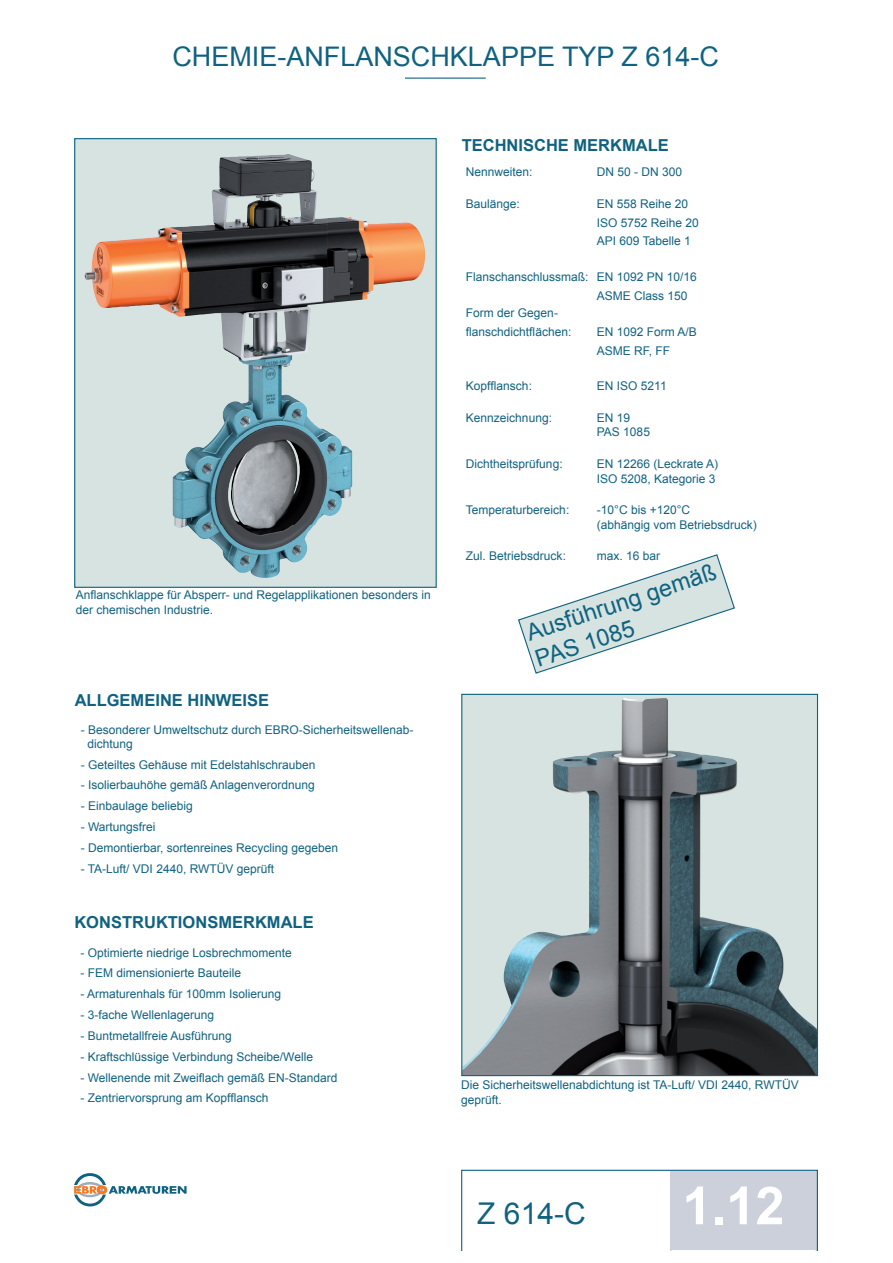
<style>
.page{position:relative;width:893px;height:1263px;background:#fff}
.page>*{position:absolute;margin:0;border:0;box-sizing:border-box;transform-origin:0 0}
.t1{font:700 52.5px "Arial";color:#fff}
.t2{font:30px "Arial";color:#106280}
.t3{font:27px "Arial";color:#106280}
.t4{font:23.25px/28px "Arial";color:#106280}
.t5{font:700 16.5px "Arial";color:#106280}
.t6{font:12px/14.4px "Arial";color:#106280}
</style>
<div class="page">
<hr style="left:405px;top:78px;width:81px;height:1px;background:#106280">
<svg style="left:74px;top:1173px;width:113px;height:33px"></svg>
<div style="left:75px;top:139px;width:361px;height:448px;background:#d6e3e0"></div>
<img style="left:182px;top:154px;width:146px;height:159px">
<img style="left:85px;top:227px;width:97px;height:86px">
<img style="left:328px;top:217px;width:97px;height:86px">
<img style="left:172px;top:313px;width:138px;height:53px">
<img style="left:182px;top:366px;width:146px;height:159px">
<img style="left:172px;top:471px;width:10px;height:57px">
<img style="left:328px;top:432px;width:25px;height:84px">
<img style="left:182px;top:525px;width:132px;height:53px">
<img style="left:463px;top:698px;width:353px;height:376px">
<div style="left:461px;top:694px;width:357px;height:382px;border:1px solid #106280"></div>
<svg style="left:461px;top:1170px;width:357px;height:80px"></svg>
<svg style="left:518px;top:554px;width:217px;height:120px"></svg>
<h3 class="t3" style="left:172px;top:39px;width:548px">CHEMIE-ANFLANSCHKLAPPE TYP Z 614-C</h3>
<h3 class="t5" style="left:462px;top:134px;width:209px">TECHNISCHE MERKMALE</h3>
<p class="t6" style="left:466px;top:165px;width:68px">Nennweiten:</p>
<p class="t6" style="left:597px;top:165px;width:87px">DN 50 - DN 300</p>
<p class="t6" style="left:466px;top:197px;width:56px">Baulänge:</p>
<p class="t6" style="left:597px;top:195px;width:104px;line-height:18.6px">EN 558 Reihe 20<br>ISO 5752 Reihe 20<br>API 609 Tabelle 1</p>
<p class="t6" style="left:597px;top:268px;width:102px;line-height:18.6px;text-indent:-131px">Flanschanschlussmaß: EN 1092 PN 10/16<br>ASME Class 150</p>
<p class="t6" style="left:466px;top:304px;width:107px;line-height:18.6px">Form der Gegen&shy;flanschdichtflächen:</p>
<p class="t6" style="left:597px;top:322px;width:102px;line-height:18.6px">EN 1092 Form A/B<br>ASME RF, FF</p>
<p class="t6" style="left:76px;top:588px;width:356px">Anflanschklappe für Absperr- und Regelapplikationen besonders in der chemischen Industrie.</p>
<h3 class="t5" style="left:75px;top:689px;width:196px">ALLGEMEINE HINWEISE</h3>
<p class="t6" style="left:87px;top:722px;width:328px;text-indent:-7px">- Besonderer Umweltschutz durch EBRO-Sicherheitswellenab&shy;dichtung</p>
<p class="t6" style="left:81px;top:757px;width:236px">- Geteiltes Gehäuse mit Edelstahlschrauben</p>
<p class="t6" style="left:81px;top:778px;width:236px">- Isolierbauhöhe gemäß Anlagenverordnung</p>
<p class="t6" style="left:81px;top:799px;width:114px">- Einbaulage beliebig</p>
<p class="t6" style="left:81px;top:819px;width:76px">- Wartungsfrei</p>
<p class="t6" style="left:81px;top:840px;width:259px">- Demontierbar, sortenreines Recycling gegeben</p>
<p class="t6" style="left:81px;top:861px;width:195px">- TA-Luft/ VDI 2440, RWTÜV geprüft</p>
<h3 class="t5" style="left:74px;top:911px;width:241px">KONSTRUKTIONSMERKMALE</h3>
<p class="t6" style="left:80px;top:945px;width:213px">- Optimierte niedrige Losbrechmomente</p>
<p class="t6" style="left:80px;top:966px;width:162px">- FEM dimensionierte Bauteile</p>
<p class="t6" style="left:80px;top:987px;width:202px">- Armaturenhals für 100mm Isolierung</p>
<p class="t6" style="left:80px;top:1008px;width:135px">- 3-fache Wellenlagerung</p>
<p class="t6" style="left:80px;top:1028px;width:153px">- Buntmetallfreie Ausführung</p>
<p class="t6" style="left:80px;top:1049px;width:234px">- Kraftschlüssige Verbindung Scheibe/Welle</p>
<p class="t6" style="left:80px;top:1070px;width:259px">- Wellenende mit Zweiflach gemäß EN-Standard</p>
<p class="t6" style="left:80px;top:1091px;width:190px">- Zentriervorsprung am Kopfflansch</p>
<p class="t6" style="left:466px;top:379px;width:68px">Kopfflansch:</p>
<p class="t6" style="left:597px;top:379px;width:71px">EN ISO 5211</p>
<p class="t6" style="left:466px;top:411px;width:88px">Kennzeichnung:</p>
<p class="t6" style="left:597px;top:411px;width:55px">EN 19<br>PAS 1085</p>
<p class="t6" style="left:466px;top:457px;width:98px">Dichtheitsprüfung:</p>
<p class="t6" style="left:597px;top:457px;width:123px">EN 12266 (Leckrate A)<br>ISO 5208, Kategorie 3</p>
<p class="t6" style="left:466px;top:503px;width:105px">Temperaturbereich:</p>
<p class="t6" style="left:597px;top:503px;width:162px">-10°C bis +120°C<br>(abhängig vom Betriebsdruck)</p>
<p class="t6" style="left:466px;top:549px;width:102px">Zul. Betriebsdruck:</p>
<p class="t6" style="left:597px;top:549px;width:65px">max. 16 bar</p>
<h3 class="t4" style="left:523px;top:620px;width:200px;rotate:-18deg">Ausführung gemäß<br>PAS 1085</h3>
<p class="t6" style="left:461px;top:1078px;width:339px">Die Sicherheitswellenabdichtung ist TA-Luft/ VDI 2440, RWTÜV geprüft.</p>
<h2 class="t2" style="left:477px;top:1194px;width:110px">Z 614-C</h2>
<h1 class="t1" style="left:682px;top:1171px;width:104px">1.12</h1>
</div>
